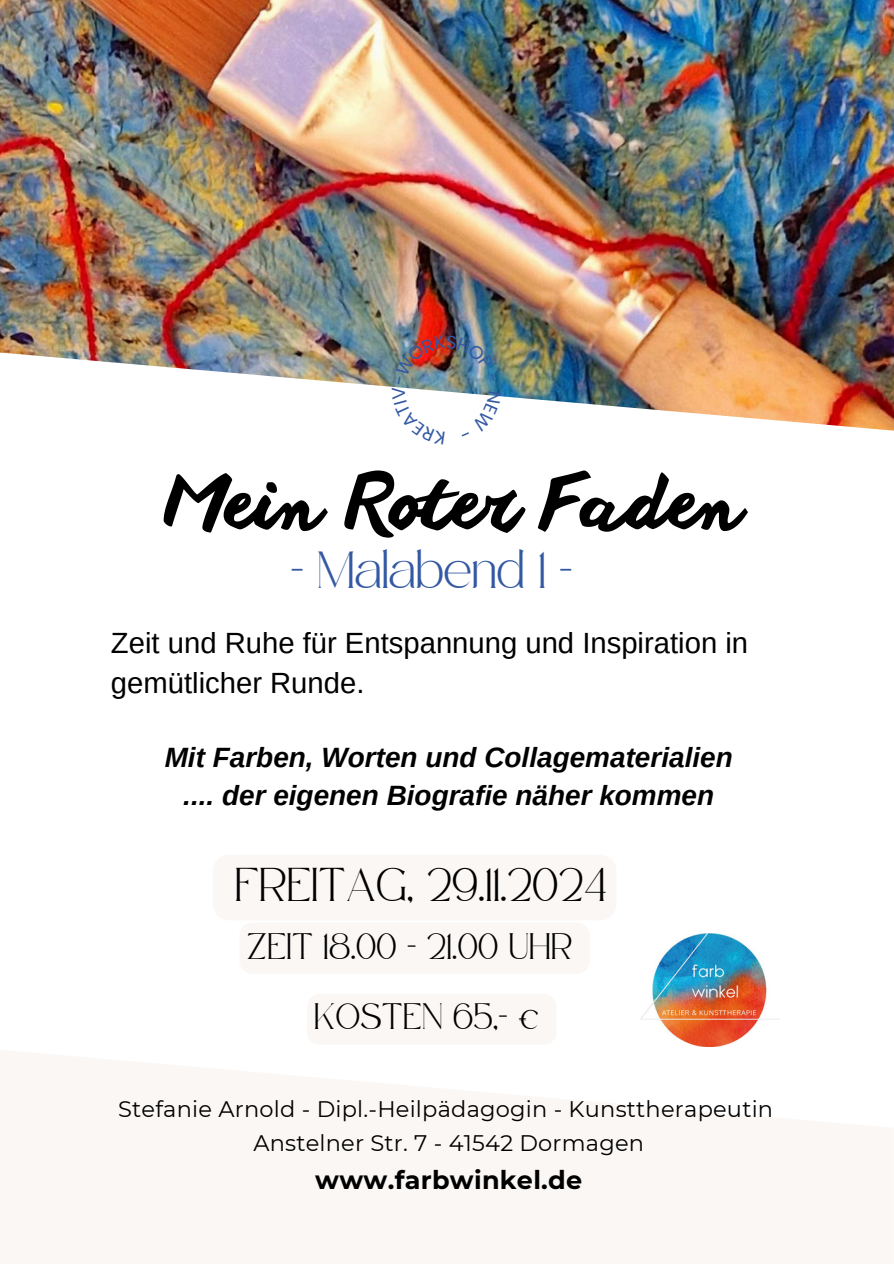
<style>
.page{position:relative;width:894px;height:1264px;background:#fff}
.page>*{position:absolute;margin:0;border:0;box-sizing:border-box;transform-origin:0 0}
.t1{font:73.5px "Anothershabby";color:#000}
.t2{font:29.25px/40.5px "Arimo";color:#000}
.t3{font:italic 700 27.9px/38.2px "Arimo";color:#000;text-align:center}
.t4{font:700 25.5px "Montserrat";letter-spacing:.01em;color:#000}
.t5{font:25.5px "Safira March";letter-spacing:.01em;color:#3459a3}
.t6{font:23.1px "Safira March";letter-spacing:.04em;color:#000}
.t7{font:22.5px/33.8px "Montserrat";letter-spacing:.01em;color:#000;text-align:center}
.t8{font:18px "Safira March";letter-spacing:.04em;color:#000}
</style>
<div class="page">
<img style="left:0;top:0;width:893px;height:431px">
<div style="left:0;top:1046px;width:893px;height:217px;background:#faf7f5"></div>
<img style="left:640px;top:933px;width:139px;height:113px">
<div style="left:213px;top:854px;width:403px;height:66px;background:#faf7f5;border-radius:16px"></div>
<img style="left:391px;top:335px;width:110px;height:96px">
<h1 class="t1" style="left:166px;top:462px;width:580px">Mein Roter Faden</h1>
<h2 class="t5" style="left:291px;top:564px;width:282px">- Malabend 1 -</h2>
<h5 class="t2" style="left:111px;top:622px;width:638px">Zeit und Ruhe für Entspannung und Inspiration in gemütlicher Runde.</h5>
<h3 class="t3" style="left:165px;top:737px;width:569px">Mit Farben, Worten und Collagematerialien .... der eigenen Biografie näher kommen</h3>
<p class="t6" style="left:235px;top:879px;width:372px">FREITAG, 29.11.2024</p>
<h4 class="t8" style="left:247px;top:942px;width:326px">ZEIT 18.00 - 21.00 UHR</h4>
<p class="t8" style="left:314px;top:1012px;width:226px">KOSTEN 65,- €</p>
<p class="t7" style="left:118px;top:1091px;width:656px">Stefanie Arnold - Dipl.-Heilpädagogin - Kunsttherapeutin<br>Anstelner Str. 7 - 41542 Dormagen</p>
<p class="t4" style="left:315px;top:1164px;width:268px">www.farbwinkel.de</p>
</div>
